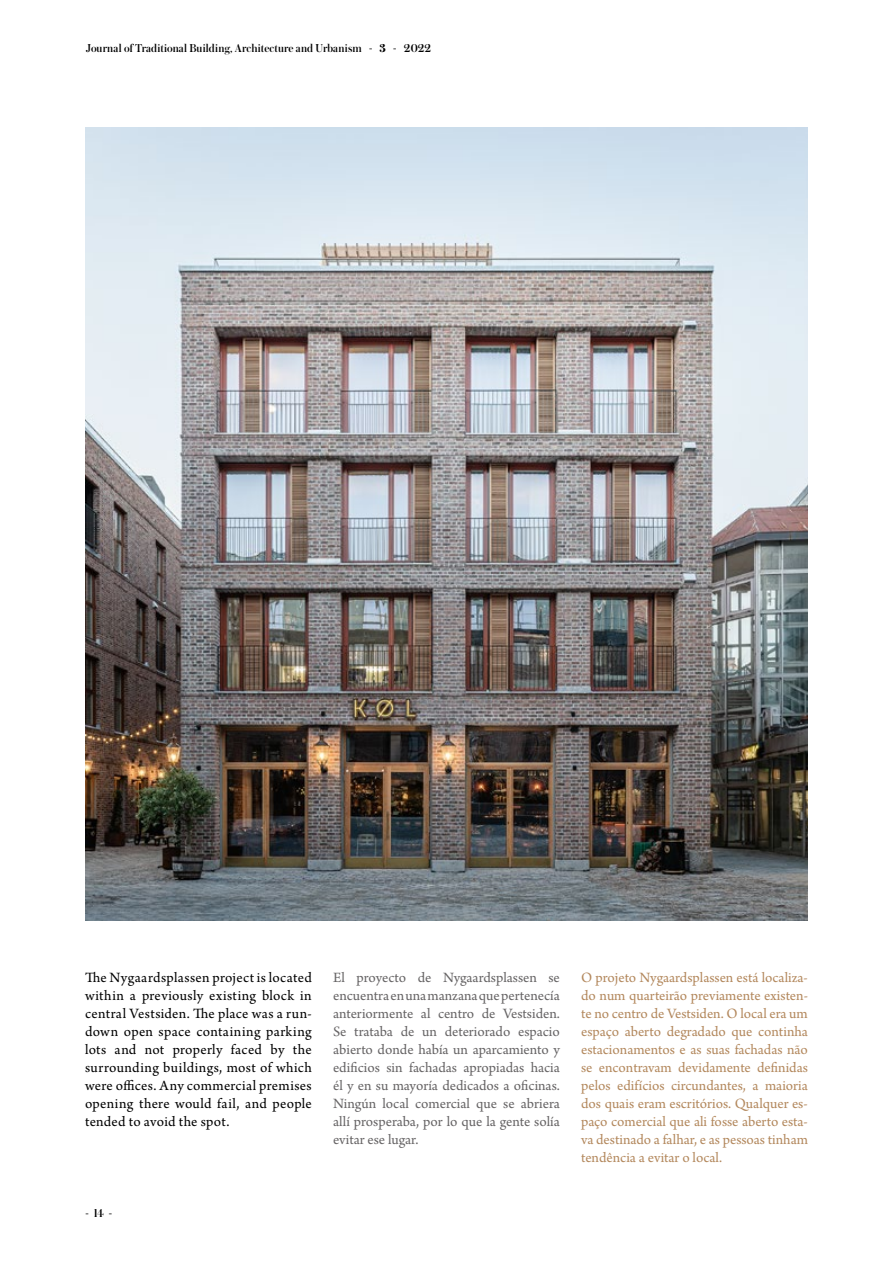
<style>
.page{position:relative;width:893px;height:1263px;background:#fff}
.page>*{position:absolute;margin:0;border:0;box-sizing:border-box;transform-origin:0 0}
.t1{font:15px/18px "Arno Pro";color:#b3885d;text-align:justify}
.t2{font:15px/18px "Arno Pro";letter-spacing:-.005em;color:#666465;text-align:justify}
.t3{font:15px/18px "Arno Pro";letter-spacing:.02em;color:#000;text-align:justify}
.t4{font:500 12px "Austin";letter-spacing:.01em;color:#000}
.s1{font-weight:700}
</style>
<div class="page">
<img style="left:85px;top:128px;width:723px;height:792px">
<p class="t4" style="left:86px;top:40px;width:347px">Journal of Traditional Building, Architecture and Urbanism - <span class="s1">3</span> - 2022</p>
<p class="t3" style="left:85px;top:969px;width:228px">The Nygaardsplassen project is located within a previously existing block in central Vestsiden. The place was a run&shy;down open space containing parking lots and not properly faced by the surrounding buildings, most of which were offices. Any commercial premises opening there would fail, and people tended to avoid the spot.</p>
<p class="t1" style="left:581px;top:969px;width:228px">O projeto Nygaardsplassen está localiza&shy;do num quarteirão previamente existen&shy;te no centro de Vestsiden. O local era um espaço aberto degradado que continha estacionamentos e as suas fachadas não se encontravam devidamente definidas pelos edifícios circundantes, a maioria dos quais eram escritórios. Qualquer es&shy;paço comercial que ali fosse aberto esta&shy;va destinado a falhar, e as pessoas tinham tendência a evitar o local.</p>
<p class="t2" style="left:333px;top:969px;width:228px">El proyecto de Nygaardsplassen se encuentra en una manzana que pertenecía anteriormente al centro de Vestsiden.<br>Se trataba de un deteriorado espacio abierto donde había un aparcamiento y edificios sin fachadas apropiadas hacia él y en su mayoría dedicados a oficinas.<br>Ningún local comercial que se abriera allí prosperaba, por lo que la gente solía evitar ese lugar.</p>
<p class="t4" style="left:85px;top:1205px;width:29px">- 14 -</p>
</div>
